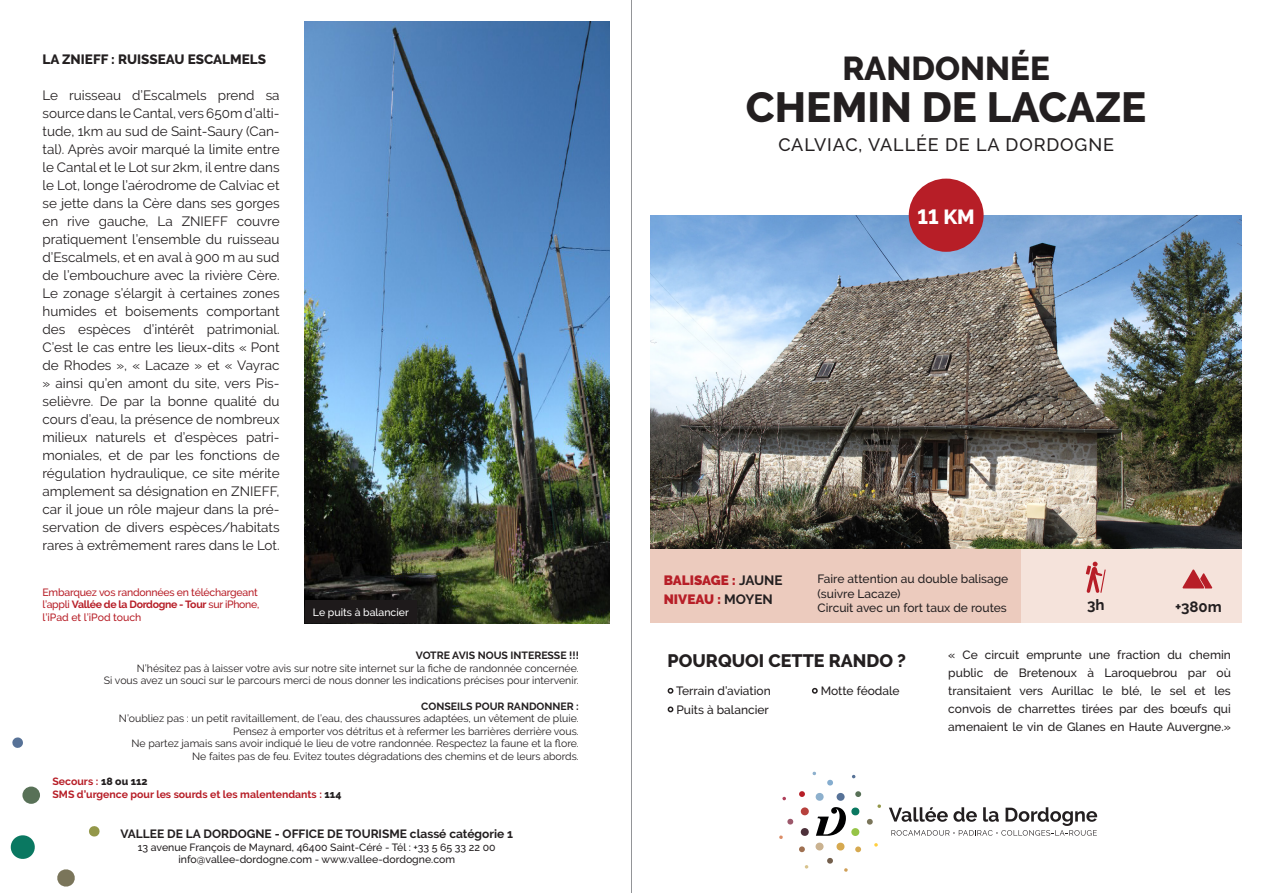
<style>
.page{position:relative;width:1263px;height:893px;background:#fff}
.page>*{position:absolute;margin:0;border:0;box-sizing:border-box;transform-origin:0 0}
.t1{font:800 42px "Raleway";color:#231f20}
.t2{font:800 33px "Raleway";color:#231f20}
.t3{font:800 20.4px "Raleway";color:#fff}
.t4{font:500 18px "Raleway";letter-spacing:.05em;color:#231f20}
.t5{font:800 18px "Raleway";color:#231f20}
.t6{font:700 15px "Raleway";color:#231f20}
.t7{font:13.5px/18px "Raleway";color:#231f20;text-align:justify}
.t8{font:900 13.5px/19.5px "Raleway";color:#b71e27}
.t9{font:800 13.5px "Raleway";color:#231f20}
.t10{font:500 12px/18px "Raleway";color:#231f20;text-align:justify}
.t11{font:700 12px "Raleway";color:#231f20}
.t12{font:10.5px/12.6px "Raleway";color:#231f20;text-align:right}
.t13{font:500 10.5px "Raleway";color:#231f20}
.t14{font:500 10.5px/12.6px "Raleway";letter-spacing:-.02em;color:#b71e27}
.t15{font:700 10.5px "Raleway";color:#b71e27}
.t16{font:700 10.5px "Raleway";color:#231f20}
.t17{font:500 10.5px "Raleway";color:#fff}
.s1{font-weight:700}
.s2{font-weight:800;color:#231f20}
.s3{font-weight:700;color:#231f20}
</style>
<div class="page">
<div style="left:651px;top:549px;width:371px;height:74px;background:#eccbbe"></div>
<div style="left:1022px;top:549px;width:220px;height:74px;background:#f5e3db"></div>
<div style="left:836px;top:793px;width:9px;height:8px;background:#577297;border-radius:50%"></div>
<svg style="left:815px;top:793px;width:9px;height:8px"></svg>
<svg style="left:836px;top:842px;width:9px;height:9px"></svg>
<div style="left:815px;top:843px;width:9px;height:7px;background:#cab290;border-radius:50%"></div>
<svg style="left:800px;top:828px;width:9px;height:8px"></svg>
<div style="left:801px;top:807px;width:8px;height:8px;background:#b7413d;border-radius:50%"></div>
<svg style="left:812px;top:771px;width:4px;height:4px"></svg>
<svg style="left:852px;top:775px;width:4px;height:3px"></svg>
<svg style="left:877px;top:804px;width:4px;height:4px"></svg>
<svg style="left:874px;top:843px;width:4px;height:4px"></svg>
<svg style="left:844px;top:868px;width:4px;height:4px"></svg>
<svg style="left:805px;top:865px;width:3px;height:4px"></svg>
<svg style="left:779px;top:835px;width:4px;height:4px"></svg>
<svg style="left:782px;top:797px;width:4px;height:3px"></svg>
<svg style="left:799px;top:791px;width:6px;height:6px"></svg>
<svg style="left:827px;top:779px;width:6px;height:7px"></svg>
<svg style="left:855px;top:791px;width:6px;height:6px"></svg>
<svg style="left:867px;top:819px;width:6px;height:6px"></svg>
<svg style="left:855px;top:846px;width:6px;height:6px"></svg>
<svg style="left:827px;top:858px;width:6px;height:6px"></svg>
<svg style="left:799px;top:846px;width:6px;height:6px"></svg>
<svg style="left:787px;top:818px;width:6px;height:7px"></svg>
<svg style="left:816px;top:807px;width:44px;height:29px"></svg>
<svg style="left:889px;top:807px;width:208px;height:29px"></svg>
<svg style="left:10px;top:835px;width:25px;height:24px"></svg>
<svg style="left:12px;top:737px;width:11px;height:11px"></svg>
<svg style="left:89px;top:826px;width:11px;height:11px"></svg>
<div style="left:22px;top:786px;width:18px;height:18px;background:#587157;border-radius:50%"></div>
<svg style="left:57px;top:869px;width:18px;height:18px"></svg>
<hr style="left:631px;top:0;width:1px;height:893px;background:#939598">
<img style="left:651px;top:215px;width:591px;height:334px">
<svg style="left:667px;top:687px;width:7px;height:7px"></svg>
<svg style="left:667px;top:706px;width:7px;height:7px"></svg>
<svg style="left:811px;top:687px;width:7px;height:7px"></svg>
<img style="left:305px;top:21px;width:305px;height:602px">
<div style="left:305px;top:601px;width:112px;height:22px;background:#1e1a1b"></div>
<div style="left:909px;top:179px;width:74px;height:73px;background:#b71e27;border-radius:50%"></div>
<svg style="left:1086px;top:562px;width:20px;height:31px"></svg>
<svg style="left:1182px;top:569px;width:30px;height:19px"></svg>
<p class="t9" style="left:43px;top:52px;width:225px">LA ZNIEFF : RUISSEAU ESCALMELS</p>
<p class="t7" style="left:43px;top:86px;width:239px">Le ruisseau d’Escalmels prend sa source dans le Cantal, vers 650m d’alti&shy;tude, 1km au sud de Saint-Saury (Can&shy;tal). Après avoir marqué la limite entre le Cantal et le Lot sur 2km, il entre dans le Lot, longe l’aérodrome de Calviac et se jette dans la Cère dans ses gorges en rive gauche, La ZNIEFF couvre pratiquement l’ensemble du ruisseau d’Escalmels, et en aval à 900 m au sud de l’embouchure avec la rivière Cère.<br>Le zonage s’élargit à certaines zones humides et boisements comportant des espèces d’intérêt patrimonial.<br>C’est le cas entre les lieux-dits « Pont de Rhodes », « Lacaze » et « Vayrac » ainsi qu’en amont du site, vers Pis&shy;selièvre. De par la bonne qualité du cours d’eau, la présence de nombreux milieux naturels et d’espèces patri&shy;moniales, et de par les fonctions de régulation hydraulique, ce site mérite amplement sa désignation en ZNIEFF, car il joue un rôle majeur dans la pré&shy;servation de divers espèces/habitats rares à extrêmement rares dans le Lot.</p>
<p class="t14" style="left:43px;top:586px;width:218px">Embarquez vos randonnées en téléchargeant l’appli <span class="s1">Vallée de la Dordogne - Tour</span> sur iPhone, l’iPad et l’iPod touch</p>
<p class="t17" style="left:313px;top:606px;width:97px">Le puits à balancier</p>
<p class="t16" style="left:416px;top:649px;width:164px">VOTRE AVIS NOUS INTERESSE !!!</p>
<p class="t12" style="left:104px;top:662px;width:476px">N’hésitez pas à laisser votre avis sur notre site internet sur la fiche de randonnée concernée.<br>Si vous avez un souci sur le parcours merci de nous donner les indications précises pour intervenir.</p>
<p class="t16" style="left:421px;top:700px;width:159px">CONSEILS POUR RANDONNER :</p>
<p class="t12" style="left:119px;top:712px;width:461px">N’oubliez pas : un petit ravitaillement, de l’eau, des chaussures adaptées, un vêtement de pluie.<br>Pensez à emporter vos détritus et à refermer les barrières derrière vous.<br>Ne partez jamais sans avoir indiqué le lieu de votre randonnée. Respectez la faune et la flore.<br>Ne faites pas de feu. Evitez toutes dégradations des chemins et de leurs abords.</p>
<p class="t15" style="left:53px;top:775px;width:97px">Secours : <span class="s2">18 ou 112</span></p>
<p class="t15" style="left:53px;top:788px;width:290px">SMS d’urgence pour les sourds et les malentendants : <span class="s2">114</span></p>
<p class="t11" style="left:120px;top:827px;width:394px">VALLEE DE LA DORDOGNE - OFFICE DE TOURISME classé catégorie 1</p>
<p class="t13" style="left:138px;top:841px;width:359px">13 avenue François de Maynard, 46400 Saint-Céré - Tél : +33 5 65 33 22 00</p>
<p class="t13" style="left:178px;top:854px;width:278px">info@vallee-dordogne.com - www.vallee-dordogne.com</p>
<p class="t2" style="left:842px;top:50px;width:209px">RANDONNÉE</p>
<p class="t1" style="left:746px;top:84px;width:402px">CHEMIN DE LACAZE</p>
<p class="t4" style="left:778px;top:134px;width:337px">CALVIAC, VALLÉE DE LA DORDOGNE</p>
<p class="t3" style="left:917px;top:205px;width:59px">11 KM</p>
<p class="t8" style="left:664px;top:570px;width:120px">BALISAGE : <span class="s3">JAUNE<br></span>NIVEAU : <span class="s3">MOYEN</span></p>
<p class="t10" style="left:817px;top:572px;width:192px;line-height:14.4px">Faire attention au double balisage (suivre Lacaze)</p>
<p class="t10" style="left:817px;top:599px;width:191px">Circuit avec un fort taux de routes</p>
<p class="t6" style="left:1087px;top:596px;width:19px">3h</p>
<p class="t6" style="left:1175px;top:598px;width:48px">+380m</p>
<p class="t5" style="left:668px;top:651px;width:240px">POURQUOI CETTE RANDO ?</p>
<p class="t10" style="left:676px;top:682px;width:96px">Terrain d’aviation</p>
<p class="t10" style="left:676px;top:701px;width:94px">Puits à balancier</p>
<p class="t10" style="left:821px;top:682px;width:80px">Motte féodale</p>
<p class="t10" style="left:948px;top:646px;width:284px">« Ce circuit emprunte une fraction du chemin public de Bretenoux à Laroquebrou par où transitaient vers Aurillac le blé, le sel et les convois de charrettes tirées par des bœufs qui amenaient le vin de Glanes en Haute Auvergne.»</p>
</div>
